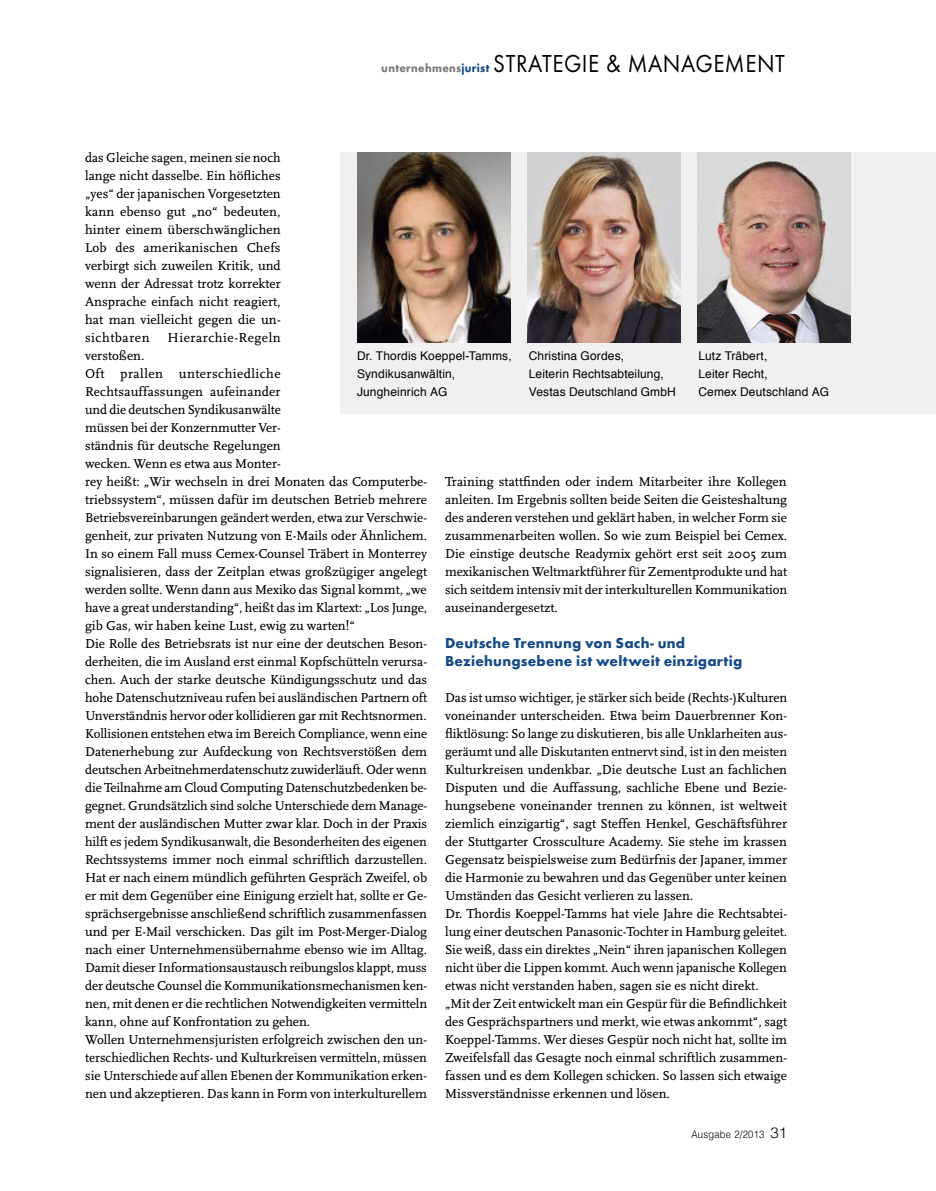
<style>
.page{position:relative;width:936px;height:1191px;background:#fff}
.page>*{position:absolute;margin:0;border:0;box-sizing:border-box;transform-origin:0 0}
.t1{font:25.5px "Futura T";letter-spacing:.025em;color:#000;scale:.9 1}
.Zwischenheadline_NE{font:700 15px/18px "Futura T";letter-spacing:.015em;color:#174b87}
.Grundtext{font:13.5px/18px "AD Scala Romein";color:#000;text-align:justify}
.Grundtext-2{font:13.5px "AD Scala Romein";letter-spacing:.035em;color:#000}
.BU_auf_Fläche{font:12px/18px "Helvetica";letter-spacing:.01em;color:#000}
.t2{font:300 10.5px "Helvetica";letter-spacing:.025em;color:#000;scale:.9 1}
.s1{font-weight:700;font-size:12px;color:#7a7a7a}
.s2{font-weight:700;font-size:12px;color:#174b87}
.s3{font-size:15px}
</style>
<div class="page">
<div style="left:340px;top:153px;width:595px;height:261px;background:#f0f0f0"></div>
<img style="left:357px;top:153px;width:153px;height:189px">
<img style="left:527px;top:153px;width:153px;height:189px">
<img style="left:697px;top:153px;width:153px;height:189px">
<p class="Grundtext" style="left:85px;top:149px;width:197px">das Gleiche sagen, meinen sie noch lange nicht dasselbe. Ein höfliches „yes“ der japanischen Vorgesetzten kann ebenso gut „no“ bedeuten, hinter einem überschwänglichen Lob des amerikanischen Chefs verbirgt sich zuweilen Kritik, und wenn der Adressat trotz korrekter Ansprache einfach nicht reagiert, hat man vielleicht gegen die un&shy;sichtbaren</p>
<p class="Grundtext-2" style="left:167px;top:330px;width:115px">Hierarchie-Regeln</p>
<h1 class="t1" style="left:381px;top:49px;width:450px"><span class="s1">unternehmens</span><span class="s2">jurist</span> STRATEGIE &amp; MANAGEMENT</h1>
<p class="Grundtext" style="left:85px;top:347px;width:61px">verstoßen.</p>
<p class="Grundtext" style="left:85px;top:365px;width:344px;text-align:left">Oft prallen unterschiedliche<br>Rechtsauffassungen aufeinander<br>und die deutschen Syndikusanwälte<br>müssen bei der Konzernmutter Ver-<br>ständnis für deutsche Regelungen<br>wecken. Wenn es etwa aus Monter-<br>rey heißt: „Wir wechseln in drei Monaten das Computerbe&shy;triebssystem“, müssen dafür im deutschen Betrieb mehrere Betriebsvereinbarungen geändert werden, etwa zur Verschwie&shy;genheit, zur privaten Nutzung von E-Mails oder Ähnlichem.<br>In so einem Fall muss Cemex-Counsel Träbert in Monterrey signalisieren, dass der Zeitplan etwas großzügiger angelegt werden sollte. Wenn dann aus Mexiko das Signal kommt, „we have a great understanding“, heißt das im Klartext: „Los Junge, gib Gas, wir haben keine Lust, ewig zu warten!“</p>
<p class="Grundtext" style="left:85px;top:635px;width:343px">Die Rolle des Betriebsrats ist nur eine der deutschen Beson&shy;derheiten, die im Ausland erst einmal Kopfschütteln verursa&shy;chen. Auch der starke deutsche Kündigungsschutz und das hohe Datenschutzniveau rufen bei ausländischen Partnern oft Unverständnis hervor oder kollidieren gar mit Rechtsnormen.<br>Kollisionen entstehen etwa im Bereich Compliance, wenn eine Datenerhebung zur Aufdeckung von Rechtsverstößen dem deutschen Arbeitnehmerdatenschutz zuwiderläuft. Oder wenn die Teilnahme am Cloud Computing Datenschutzbedenken be&shy;gegnet. Grundsätzlich sind solche Unterschiede dem Manage&shy;ment der ausländischen Mutter zwar klar. Doch in der Praxis hilft es jedem Syndikusanwalt, die Besonderheiten des eigenen Rechtssystems immer noch einmal schriftlich darzustellen.<br>Hat er nach einem mündlich geführten Gespräch Zweifel, ob er mit dem Gegenüber eine Einigung erzielt hat, sollte er Ge&shy;sprächsergebnisse anschließend schriftlich zusammenfassen und per E-Mail verschicken. Das gilt im Post-Merger-Dialog nach einer Unternehmensübernahme ebenso wie im Alltag.<br>Damit dieser Informationsaustausch reibungslos klappt, muss der deutsche Counsel die Kommunikationsmechanismen ken&shy;nen, mit denen er die rechtlichen Notwendigkeiten vermitteln kann, ohne auf Konfrontation zu gehen.</p>
<p class="Grundtext" style="left:85px;top:1031px;width:343px">Wollen Unternehmensjuristen erfolgreich zwischen den un&shy;terschiedlichen Rechts- und Kulturkreisen vermitteln, müssen sie Unterschiede auf allen Ebenen der Kommunikation erken&shy;nen und akzeptieren. Das kann in Form von interkulturellem</p>
<p class="BU_auf_Fläche" style="left:357px;top:347px;width:156px">Dr. Thordis Koeppel-Tamms,<br>Syndikusanwältin,<br>Jungheinrich AG</p>
<p class="BU_auf_Fläche" style="left:529px;top:347px;width:149px">Christina Gordes,<br>Leiterin Rechtsabteilung,<br>Vestas Deutschland GmbH</p>
<p class="BU_auf_Fläche" style="left:698px;top:347px;width:132px">Lutz Träbert,<br>Leiter Recht,<br>Cemex Deutschland AG</p>
<p class="Grundtext" style="left:445px;top:473px;width:343px">Training stattfinden oder indem Mitarbeiter ihre Kollegen anleiten. Im Ergebnis sollten beide Seiten die Geisteshaltung des anderen verstehen und geklärt haben, in welcher Form sie zusammenarbeiten wollen. So wie zum Beispiel bei Cemex.<br>Die einstige deutsche Readymix gehört erst seit 2005 zum mexikanischen Weltmarktführer für Zementprodukte und hat sich seitdem intensiv mit der interkulturellen Kommunikation auseinandergesetzt.</p>
<p class="Zwischenheadline_NE" style="left:445px;top:634px;width:298px">Deutsche Trennung von Sach- und<br>Beziehungsebene ist weltweit einzigartig</p>
<p class="Grundtext" style="left:445px;top:689px;width:344px">Das ist umso wichtiger, je stärker sich beide (Rechts-)Kulturen voneinander unterscheiden. Etwa beim Dauerbrenner Kon&shy;fliktlösung: So lange zu diskutieren, bis alle Unklarheiten aus&shy;geräumt und alle Diskutanten entnervt sind, ist in den meisten Kulturkreisen undenkbar. „Die deutsche Lust an fachlichen Disputen und die Auffassung, sachliche Ebene und Bezie&shy;hungsebene voneinander trennen zu können, ist weltweit ziemlich einzigartig“, sagt Steffen Henkel, Geschäftsführer der Stuttgarter Crossculture Academy. Sie stehe im krassen Gegensatz beispielsweise zum Bedürfnis der Japaner, immer die Harmonie zu bewahren und das Gegenüber unter keinen Umständen das Gesicht verlieren zu lassen.</p>
<p class="Grundtext" style="left:445px;top:905px;width:344px">Dr. Thordis Koeppel-Tamms hat viele Jahre die Rechtsabtei&shy;lung einer deutschen Panasonic-Tochter in Hamburg geleitet.<br>Sie weiß, dass ein direktes „Nein“ ihren japanischen Kollegen nicht über die Lippen kommt. Auch wenn japanische Kollegen etwas nicht verstanden haben, sagen sie es nicht direkt.</p>
<p class="Grundtext" style="left:445px;top:995px;width:343px">„Mit der Zeit entwickelt man ein Gespür für die Befindlichkeit des Gesprächspartners und merkt, wie etwas ankommt“, sagt Koeppel-Tamms. Wer dieses Gespür noch nicht hat, sollte im Zweifelsfall das Gesagte noch einmal schriftlich zusammen&shy;fassen und es dem Kollegen schicken. So lassen sich etwaige Missverständnisse erkennen und lösen.</p>
<p class="t2" style="left:691px;top:1125px;width:108px">Ausgabe 2/2013 <span class="s3">31</span></p>
</div>
